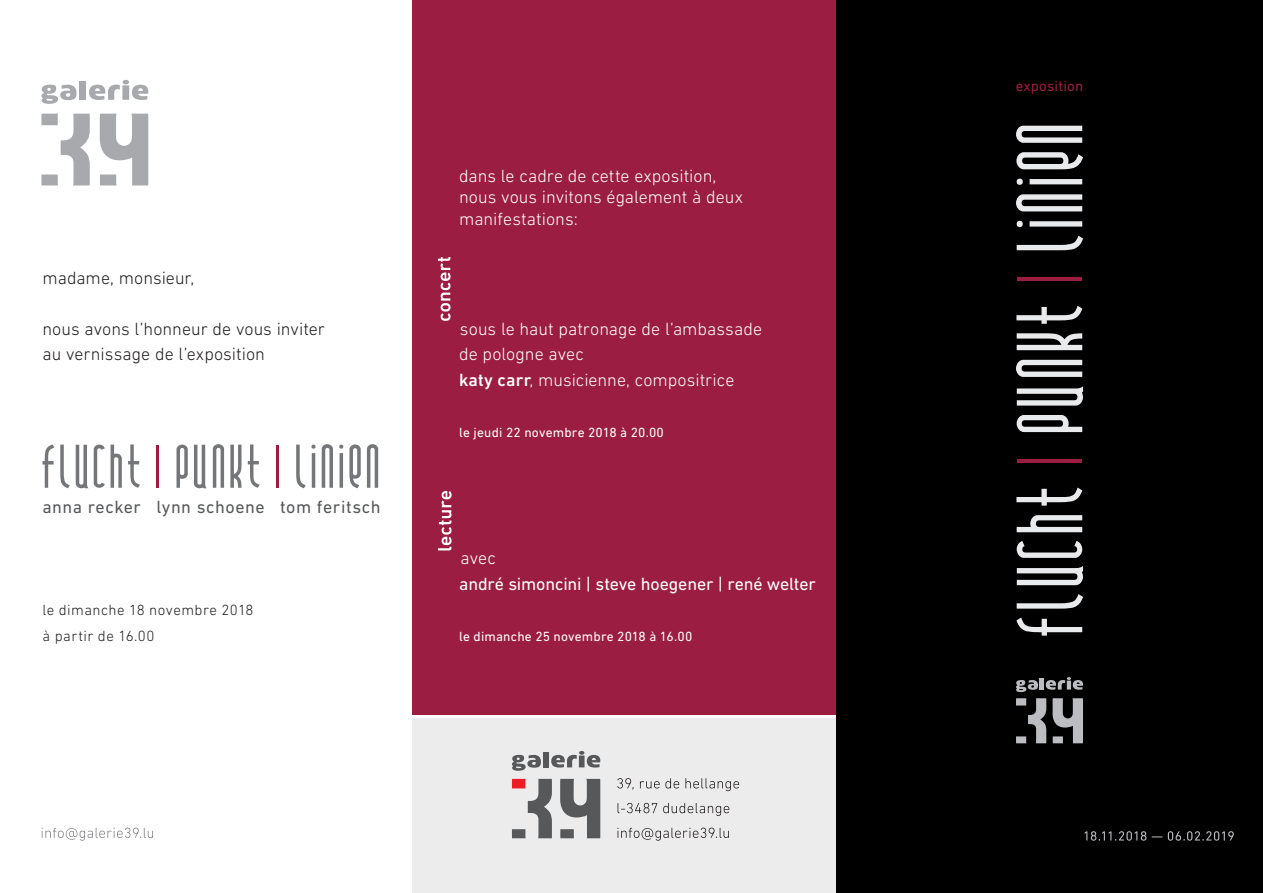
<style>
.page{position:relative;width:1263px;height:893px;background:#fff}
.page>*{position:absolute;margin:0;border:0;box-sizing:border-box;transform-origin:0 0}
.t1{font:300 18px/21.6px "DIN Next LT Pro";color:#fff}
.t2{font:300 18px/25.5px "DIN Next LT Pro";color:#231f20}
.t3{font:18px "DIN Next LT Pro";letter-spacing:-.01em;color:#fff}
.t4{font:18px "DIN Next LT Pro";letter-spacing:.03em;color:#57585a}
.t5{font:300 15px/25.5px "DIN Next LT Pro";letter-spacing:.03em;color:#231f20}
.t6{font:15px "DIN Next LT Pro";letter-spacing:.01em;color:#9b1e42}
.t7{font:13.5px "DIN Next LT Pro";letter-spacing:.015em;color:#fff}
.s1{font-weight:500}
</style>
<div class="page">
<div style="left:412px;top:0;width:426px;height:714px;background:#9b1e42"></div>
<div style="left:412px;top:719px;width:424px;height:174px;background:#edecec"></div>
<div style="left:836px;top:0;width:427px;height:893px;background:#000"></div>
<svg style="left:512px;top:779px;width:40px;height:59px"></svg>
<svg style="left:560px;top:779px;width:40px;height:59px"></svg>
<svg style="left:512px;top:755px;width:29px;height:16px"></svg>
<div style="left:543px;top:752px;width:6px;height:15px;background:#57585a"></div>
<svg style="left:551px;top:751px;width:49px;height:16px"></svg>
<svg style="left:617px;top:828px;width:112px;height:13px"></svg>
<svg style="left:617px;top:803px;width:112px;height:13px"></svg>
<svg style="left:617px;top:778px;width:122px;height:13px"></svg>
<svg style="left:41px;top:114px;width:49px;height:71px"></svg>
<svg style="left:100px;top:114px;width:48px;height:71px"></svg>
<svg style="left:41px;top:85px;width:36px;height:19px"></svg>
<div style="left:79px;top:81px;width:7px;height:19px;background:#a8a9ad"></div>
<svg style="left:89px;top:80px;width:59px;height:20px"></svg>
<svg style="left:42px;top:828px;width:111px;height:13px"></svg>
<svg style="left:296px;top:444px;width:82px;height:44px"></svg>
<hr style="left:276px;top:445px;width:2px;height:43px;background:#9b1e42">
<svg style="left:176px;top:444px;width:84px;height:44px"></svg>
<hr style="left:157px;top:445px;width:2px;height:43px;background:#9b1e42">
<svg style="left:43px;top:444px;width:97px;height:44px"></svg>
<svg style="left:438px;top:257px;width:12px;height:64px"></svg>
<svg style="left:438px;top:491px;width:14px;height:59px"></svg>
<svg style="left:1016px;top:126px;width:67px;height:124px"></svg>
<hr style="left:1017px;top:277px;width:65px;height:3px;background:#9b1e42">
<svg style="left:1016px;top:306px;width:67px;height:126px"></svg>
<hr style="left:1017px;top:459px;width:65px;height:3px;background:#9b1e42">
<svg style="left:1016px;top:487px;width:67px;height:149px"></svg>
<svg style="left:1084px;top:831px;width:150px;height:10px"></svg>
<svg style="left:1016px;top:698px;width:30px;height:45px"></svg>
<svg style="left:1052px;top:698px;width:31px;height:45px"></svg>
<svg style="left:1016px;top:680px;width:22px;height:12px"></svg>
<hr style="left:1040px;top:678px;width:4px;height:12px;background:#bcbdc0">
<svg style="left:1046px;top:677px;width:37px;height:13px"></svg>
<p class="t2" style="left:43px;top:266px;width:153px">madame, monsieur,</p>
<p class="t2" style="left:43px;top:317px;width:284px">nous avons l’honneur de vous inviter au vernissage de l’exposition</p>
<p class="t4" style="left:43px;top:500px;width:340px">anna recker lynn schoene tom feritsch</p>
<p class="t5" style="left:43px;top:599px;width:212px">le dimanche 18 novembre 2018 à partir de 16.00</p>
<p class="t1" style="left:459px;top:166px;width:285px">dans le cadre de cette exposition, nous vous invitons également à deux manifestations:</p>
<p class="t1" style="left:459px;top:317px;width:304px;line-height:25.5px">sous le haut patronage de l’ambassade de pologne avec<br><span class="s1">katy carr</span>, musicienne, compositrice</p>
<p class="t7" style="left:459px;top:427px;width:206px">le jeudi 22 novembre 2018 à 20.00</p>
<p class="t1" style="left:461px;top:549px;width:37px">avec</p>
<p class="t3" style="left:459px;top:576px;width:358px">andré simoncini | steve hoegener | rené welter</p>
<p class="t7" style="left:459px;top:631px;width:235px">le dimanche 25 novembre 2018 à 16.00</p>
<p class="t6" style="left:1016px;top:79px;width:69px">exposition</p>
</div>
